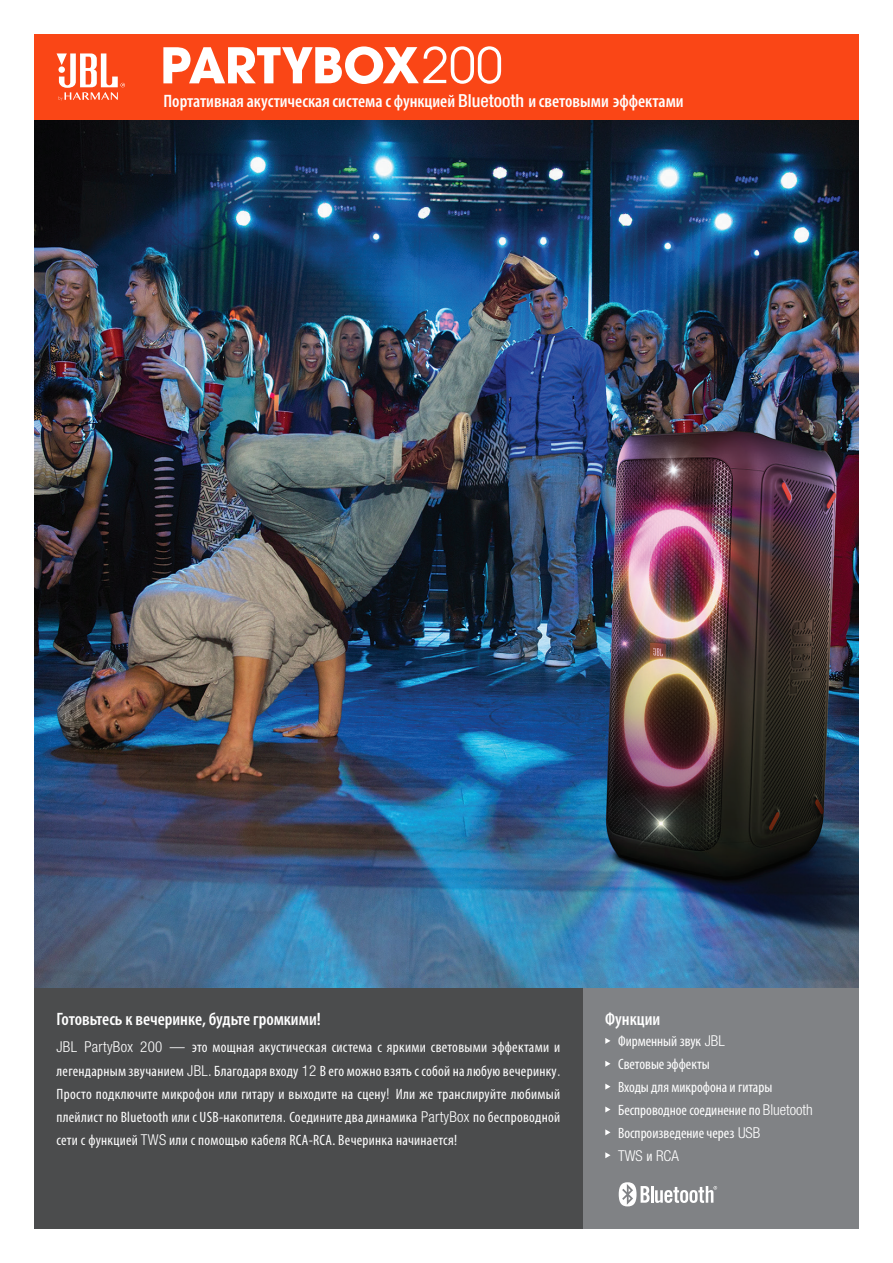
<style>
.page{position:relative;width:893px;height:1263px;background:#fff}
.page>*{position:absolute;margin:0;border:0;box-sizing:border-box;transform-origin:0 0}
.t1{font:600 condensed 18px "Myriad Pro";color:#fff}
.t2{font:condensed 15px/23.2px "Myriad Pro";color:#fff;text-align:justify}
.t3{font:300 condensed 15px "Helvetica Neue LT Pro";color:#fff}
.s1{font-family:"Helvetica Neue LT Pro";font-weight:500}
.s2{font-family:"Helvetica Neue LT Pro";font-weight:300}
.s3{font-family:"Myriad Pro";font-weight:400}
</style>
<div class="page">
<img style="left:34px;top:119px;width:825px;height:870px">
<div style="left:583px;top:989px;width:276px;height:240px;background:#808285"></div>
<svg style="left:605px;top:1038px;width:5px;height:6px"></svg>
<svg style="left:605px;top:1061px;width:5px;height:6px"></svg>
<svg style="left:605px;top:1083px;width:5px;height:7px"></svg>
<svg style="left:605px;top:1106px;width:5px;height:6px"></svg>
<svg style="left:605px;top:1129px;width:5px;height:6px"></svg>
<svg style="left:605px;top:1152px;width:5px;height:6px"></svg>
<div style="left:34px;top:34px;width:825px;height:85px;background:#fa4616"></div>
<div style="left:34px;top:989px;width:549px;height:240px;background:#4b4c4d"></div>
<svg style="left:57px;top:53px;width:68px;height:48px"></svg>
<svg style="left:619px;top:1182px;width:98px;height:24px"></svg>
<svg style="left:163px;top:46px;width:338px;height:38px"></svg>
<p class="t1" style="left:163px;top:91px;width:522px">Портативная акустическая система с функцией <span class="s1">Bluetooth</span> и световыми эффектами</p>
<p class="t1" style="left:57px;top:1009px;width:266px">Готовьтесь к вечеринке, будьте громкими!</p>
<p class="t2" style="left:57px;top:1035px;width:506px"><span class="s2">JBL PartyBox 200 —</span> это мощная акустическая система с яркими световыми эффектами и легендарным звучанием <span class="s2">JBL.</span> Благодаря входу <span class="s2">12</span> В его можно взять с собой на любую вечеринку<span class="s2">.<br></span>Просто подключите микрофон или гитару и выходите на сцену<span class="s2">!</span> Или же транслируйте любимый плейлист по Bluetooth или с USB-накопителя<span class="s2">.</span> Соедините два динамика <span class="s2">PartyBox</span> по беспроводной сети с функцией <span class="s2">TWS</span> или с помощью кабеля RCA-RCA. Вечеринка начинается!</p>
<p class="t1" style="left:605px;top:1009px;width:57px">Функции</p>
<p class="t2" style="left:618px;top:1029px;width:108px">Фирменный звук <span class="s2">JBL</span></p>
<p class="t2" style="left:618px;top:1052px;width:93px">Световые эффекты</p>
<p class="t2" style="left:618px;top:1075px;width:156px">Входы для микрофона и гитары</p>
<p class="t2" style="left:618px;top:1098px;width:196px">Беспроводное соединение по <span class="s2">Bluetooth</span></p>
<p class="t2" style="left:618px;top:1121px;width:144px">Воспроизведение через <span class="s2">USB</span></p>
<p class="t3" style="left:618px;top:1146px;width:62px">TWS <span class="s3">и</span> RCA</p>
</div>
